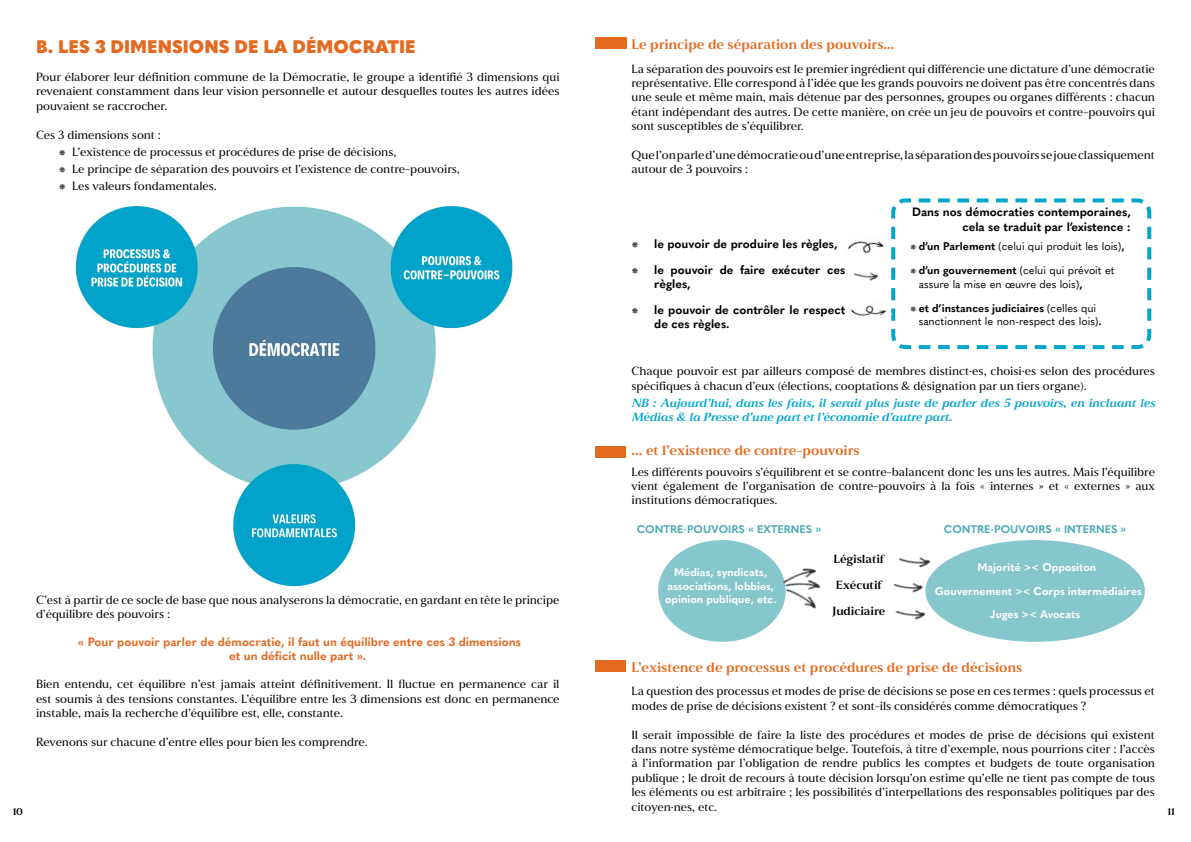
<style>
.page{position:relative;width:1191px;height:842px;background:#fff}
.page>*{position:absolute;margin:0;border:0;box-sizing:border-box;transform-origin:0 0}
.t1{font:900 18px "Quasimoda";color:#e36a1f}
.t2{font:700 14px "Anth";color:#e36a1f}
.t3{font:12px/14.4px "Anth";color:#000;text-align:justify}
.t4{font:700 12px/14.4px "Quasimoda";color:#000}
.t5{font:italic 700 12px/14.4px "Anth";color:#00a5cc}
.t6{font:700 12px/14.4px "Quasimoda";color:#e3681f;text-align:center}
.t7{font:700 12px/25.7px "Anth";color:#000}
.t8{font:12px "Tiro Deva Hindi";color:#000}
.t9{font:11px/13.2px "Quasimoda";color:#000}
.t10{font:700 11px/13.2px "Quasimoda";color:#fff;text-align:center}
.t11{font:700 11px "Quasimoda";color:#49aab3}
.t12{font:700 10px "Anth";color:#000}
.s1{font-family:"Tiro Deva Hindi"}
.s2{font-weight:700}
</style>
<div class="page">
<div style="left:595px;top:37px;width:32px;height:11px;background:#e36a1f"></div>
<div style="left:595px;top:660px;width:31px;height:11px;background:#e36a1f"></div>
<div style="left:595px;top:446px;width:31px;height:11px;background:#e36a1f"></div>
<svg style="left:891px;top:198px;width:261px;height:152px"></svg>
<div style="left:658px;top:540px;width:127px;height:102px;background:#86c7cd;border-radius:50%"></div>
<div style="left:925px;top:540px;width:219px;height:102px;background:#86c7cd;border-radius:50%"></div>
<img style="left:893px;top:583px;width:33px;height:13px">
<img style="left:898px;top:557px;width:36px;height:19px">
<img style="left:895px;top:600px;width:33px;height:20px">
<img style="left:780px;top:568px;width:36px;height:6px">
<img style="left:782px;top:574px;width:39px;height:15px">
<img style="left:780px;top:589px;width:37px;height:23px">
<img style="left:847px;top:241px;width:37px;height:13px">
<img style="left:854px;top:272px;width:25px;height:9px">
<img style="left:850px;top:305px;width:37px;height:11px">
<img style="left:75px;top:205px;width:438px;height:382px">
<h1 class="t1" style="left:36px;top:32px;width:381px">B. LES 3 DIMENSIONS DE LA DÉMOCRATIE</h1>
<p class="t3" style="left:36px;top:70px;width:525px">Pour élaborer leur définition commune de la Démocratie, le groupe a identifié 3 dimensions qui revenaient constamment dans leur vision personnelle et autour desquelles toutes les autres idées pouvaient se raccrocher.</p>
<p class="t3" style="left:59px;top:126px;width:403px;line-height:17.2px;text-align:left;text-indent:-23px">Ces 3 dimensions sont :<br><span class="s1">⁕</span> L’existence de processus et procédures de prise de décisions,<br><span class="s1">⁕</span> Le principe de séparation des pouvoirs et l’existence de contre-pouvoirs, <span class="s1">⁕</span> Les valeurs fondamentales.</p>
<p class="t3" style="left:36px;top:593px;width:525px">C’est à partir de ce socle de base que nous analyserons la démocratie, en gardant en tête le principe d’équilibre des pouvoirs :</p>
<p class="t6" style="left:78px;top:633px;width:444px">« Pour pouvoir parler de démocratie, il faut un équilibre entre ces 3 dimensions et un déficit nulle part ».</p>
<p class="t2" style="left:631px;top:36px;width:264px">Le principe de séparation des pouvoirs...</p>
<p class="t3" style="left:631px;top:61px;width:525px">La séparation des pouvoirs est le premier ingrédient qui différencie une dictature d’une démocratie représentative. Elle correspond à l’idée que les grands pouvoirs ne doivent pas être concentrés dans une seule et même main, mais détenue par des personnes, groupes ou organes différents : chacun étant indépendant des autres. De cette manière, on crée un jeu de pouvoirs et contre-pouvoirs qui sont susceptibles de s’équilibrer.</p>
<p class="t3" style="left:631px;top:148px;width:525px">Que l’on parle d’une démocratie ou d’une entreprise, la séparation des pouvoirs se joue classiquement autour de 3 pouvoirs :</p>
<p class="t4" style="left:912px;top:204px;width:220px;text-align:right">Dans nos démocraties contemporaines, cela se traduit par l’existence :</p>
<p class="t8" style="left:631px;top:237px;width:9px">⁕</p>
<p class="t4" style="left:654px;top:236px;width:185px">le pouvoir de produire les règles,</p>
<p class="t8" style="left:631px;top:263px;width:9px">⁕</p>
<p class="t4" style="left:654px;top:261px;width:193px">le pouvoir de faire exécuter ces règles,</p>
<p class="t8" style="left:631px;top:303px;width:9px">⁕</p>
<p class="t4" style="left:654px;top:302px;width:193px">le pouvoir de contrôler le respect de ces règles.</p>
<p class="t9" style="left:910px;top:239px;width:216px"><span class="s1">⁕</span> <span class="s2">d’un Parlement</span> (celui qui produit les lois)<span class="s2">,</span></p>
<p class="t9" style="left:918px;top:263px;width:197px;text-indent:-9px"><span class="s1">⁕</span> <span class="s2">d’un gouvernement</span> (celui qui prévoit et assure la mise en œuvre des lois)<span class="s2">,</span></p>
<p class="t9" style="left:918px;top:301px;width:185px;text-indent:-9px"><span class="s1">⁕</span> <span class="s2">et d’instances judiciaires</span> (celles qui sanctionnent le non-respect des lois)<span class="s2">.</span></p>
<p class="t3" style="left:631px;top:364px;width:525px">Chaque pouvoir est par ailleurs composé de membres distinct·es, choisi·es selon des procédures spécifiques à chacun d’eux (élections, cooptations &amp; désignation par un tiers organe).</p>
<p class="t5" style="left:631px;top:395px;width:525px">NB : Aujourd’hui, dans les faits, il serait plus juste de parler des 5 pouvoirs, en incluant les<br>Médias &amp; la Presse d’une part et l’économie d’autre part.</p>
<p class="t2" style="left:631px;top:442px;width:230px">... et l’existence de contre-pouvoirs</p>
<p class="t3" style="left:631px;top:464px;width:525px">Les différents pouvoirs s’équilibrent et se contre-balancent donc les uns les autres. Mais l’équilibre vient également de l’organisation de contre-pouvoirs à la fois « internes » et « externes » aux institutions démocratiques.</p>
<p class="t11" style="left:637px;top:520px;width:186px">CONTRE-POUVOIRS « EXTERNES »</p>
<p class="t10" style="left:665px;top:565px;width:113px">Médias, syndicats, associations, lobbies, opinion publique, etc.</p>
<p class="t7" style="left:832px;top:546px;width:54px">Législatif<br>Exécutif<br>Judiciaire</p>
<p class="t11" style="left:943px;top:520px;width:184px">CONTRE-POUVOIRS « INTERNES »</p>
<p class="t10" style="left:977px;top:560px;width:120px">Majorité &gt;&lt; Oppositon</p>
<p class="t10" style="left:934px;top:583px;width:209px">Gouvernement &gt;&lt; Corps intermédiaires</p>
<p class="t10" style="left:990px;top:607px;width:92px">Juges &gt;&lt; Avocats</p>
<p class="t2" style="left:631px;top:659px;width:392px">L’existence de processus et procédures de prise de décisions</p>
<p class="t3" style="left:36px;top:677px;width:525px">Bien entendu, cet équilibre n’est jamais atteint définitivement. Il fluctue en permanence car il est soumis à des tensions constantes. L’équilibre entre les 3 dimensions est donc en permanence instable, mais la recherche d’équilibre est, elle, constante.</p>
<p class="t3" style="left:36px;top:735px;width:333px">Revenons sur chacune d’entre elles pour bien les comprendre.</p>
<p class="t3" style="left:631px;top:684px;width:525px">La question des processus et modes de prise de décisions se pose en ces termes : quels processus et modes de prise de décisions existent ? et sont-ils considérés comme démocratiques ?</p>
<p class="t3" style="left:631px;top:727px;width:525px">Il serait impossible de faire la liste des procédures et modes de prise de décisions qui existent dans notre système démocratique belge. Toutefois, à titre d’exemple, nous pourrions citer : l’accès à l’information par l’obligation de rendre publics les comptes et budgets de toute organisation publique ; le droit de recours à toute décision lorsqu’on estime qu’elle ne tient pas compte de tous les éléments ou est arbitraire ; les possibilités d’interpellations des responsables politiques par des citoyen·nes, etc.</p>
<p class="t12" style="left:13px;top:806px;width:12px">10</p>
<p class="t12" style="left:1167px;top:806px;width:9px">11</p>
</div>
